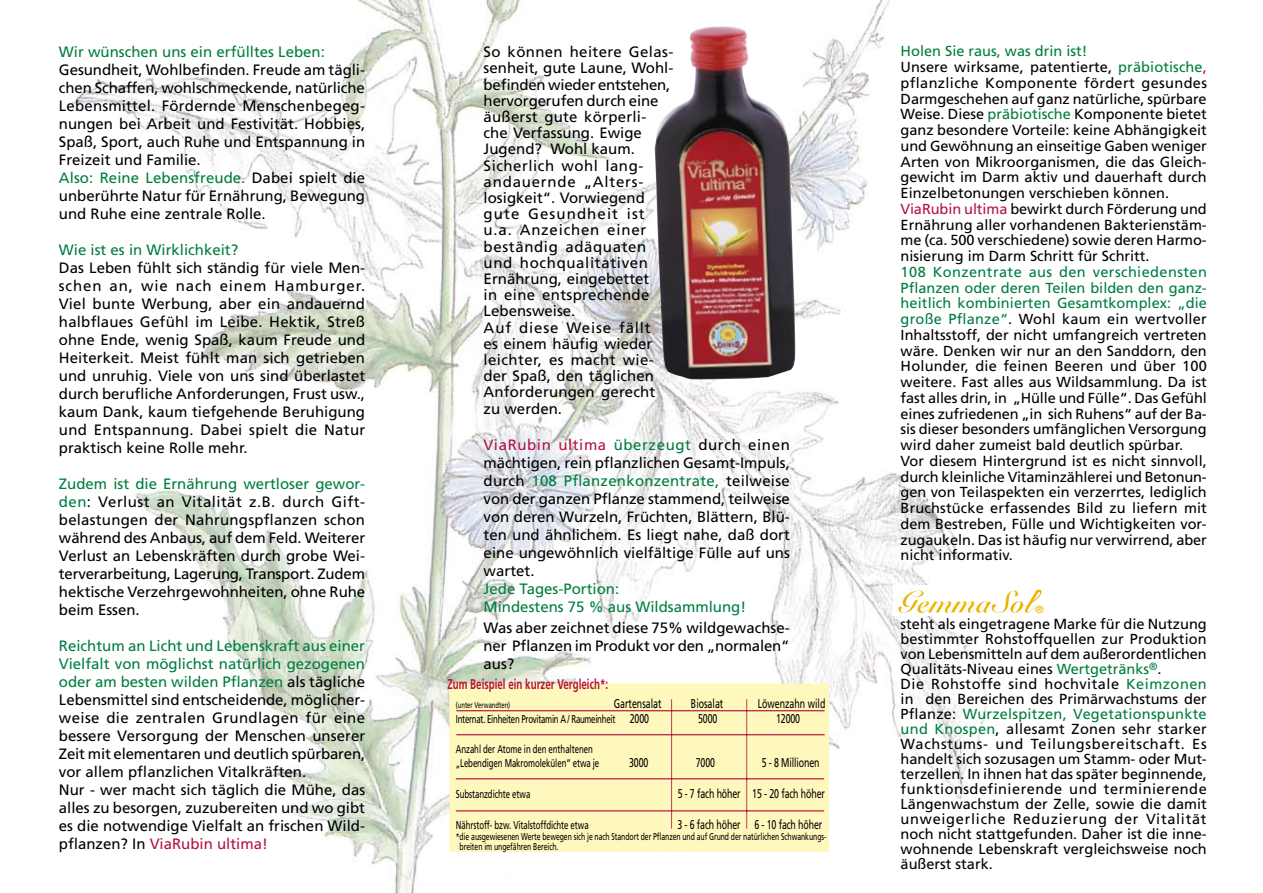
<style>
.page{position:relative;width:1263px;height:893px;background:#fff}
.page>*{position:absolute;margin:0;border:0;box-sizing:border-box;transform-origin:0 0}
.t1{font:15px/18px "Frutiger";color:#000;text-align:justify}
.t2{font:15px/18px "Frutiger";color:#007d40}
.t3{font:14.55px/15.8px "Frutiger";color:#000}
.t4{font:700 14.1px "Frutiger";color:#b5123e;scale:.69 1}
.t5{font:12.75px "Frutiger";letter-spacing:-.015em;color:#000;scale:.69 1}
.t6{font:11.25px/14.7px "Frutiger";letter-spacing:-.01em;color:#000;scale:.69 1}
.t7{font:11.25px "Frutiger";letter-spacing:-.035em;color:#000;scale:.69 1}
.t8{font:10.5px "Frutiger";color:#007d40}
.t9{font:10.5px "Frutiger";color:#e9b800}
.t10{font:9.9px/9.9px "Frutiger";letter-spacing:-.01em;color:#000;scale:.69 1}
.t11{font:8.55px "Frutiger";color:#000;scale:.69 1}
.t12{font:6.9px "Helvetica Neue";color:#e9b600}
.s1{color:#007d40}
.s2{color:#b5123e}
.s3{font-size:12.75px}
</style>
<div class="page">
<img style="left:71px;top:0;width:918px;height:893px">
<div style="left:449px;top:684px;width:379px;height:168px;background:#fff8bd"></div>
<hr style="left:456px;top:734px;width:369px;height:1px;background:#b5123e">
<hr style="left:456px;top:778px;width:368px;height:1px;background:#b5123e">
<hr style="left:456px;top:811px;width:368px;height:1px;background:#b5123e">
<hr style="left:671px;top:699px;width:1px;height:130px;background:#b5123e">
<hr style="left:746px;top:699px;width:1px;height:130px;background:#b5123e">
<hr style="left:456px;top:710px;width:369px;height:1px;background:#b5123e">
<img style="left:654px;top:26px;width:141px;height:353px">
<div style="left:893px;top:585px;width:153px;height:30px;background:#fff"></div>
<svg style="left:898px;top:588px;width:144px;height:25px"></svg>
<div style="left:1034px;top:608px;width:7px;height:7px;border:2px solid #fff;border-radius:50%"></div>
<p class="t2" style="left:59px;top:43px;width:267px">Wir wünschen uns ein erfülltes Leben:</p>
<p class="t1" style="left:59px;top:61px;width:308px;text-align:left">Gesundheit, Wohlbefinden. Freude am tägli&shy;chen Schaffen, wohlschmeckende, natürliche Lebensmittel. Fördernde Menschenbegeg&shy;nungen bei Arbeit und Festivität. Hobbies, Spaß, Sport, auch Ruhe und Entspannung in Freizeit und Familie.<br><span class="s1">Also: Reine Lebensfreude.</span> Dabei spielt die unberührte Natur für Ernährung, Bewegung und Ruhe eine zentrale Rolle.</p>
<p class="t2" style="left:59px;top:241px;width:181px">Wie ist es in Wirklichkeit?</p>
<p class="t1" style="left:59px;top:259px;width:308px">Das Leben fühlt sich ständig für viele Men&shy;schen an, wie nach einem Hamburger.<br>Viel bunte Werbung, aber ein andauernd halbflaues Gefühl im Leibe. Hektik, Streß ohne Ende, wenig Spaß, kaum Freude und Heiterkeit. Meist fühlt man sich getrieben und unruhig. Viele von uns sind überlastet durch berufliche Anforderungen, Frust usw., kaum Dank, kaum tiefgehende Beruhigung und Entspannung. Dabei spielt die Natur praktisch keine Rolle mehr.</p>
<p class="t1" style="left:59px;top:475px;width:308px"><span class="s1">Zudem ist die Ernährung wertloser gewor&shy;den</span>: Verlust an Vitalität z.B. durch Gift&shy;belastungen der Nahrungspflanzen schon während des Anbaus, auf dem Feld. Weiterer Verlust an Lebenskräften durch grobe Wei&shy;terverarbeitung, Lagerung, Transport. Zudem hektische Verzehrgewohnheiten, ohne Ruhe beim Essen.</p>
<p class="t1" style="left:59px;top:637px;width:308px;text-align:left"><span class="s1">Reichtum an Licht und Lebenskraft aus einer Vielfalt von möglichst natürlich gezogenen oder am besten wilden Pflanzen</span> als tägliche Lebensmittel sind entscheidende, möglicher&shy;weise die zentralen Grundlagen für eine bessere Versorgung der Menschen unserer Zeit mit elementaren und deutlich spürbaren, vor allem pflanzlichen Vitalkräften.<br>Nur - wer macht sich täglich die Mühe, das alles zu besorgen, zuzubereiten und wo gibt es die notwendige Vielfalt an frischen Wild&shy;pflanzen? In <span class="s2">ViaRubin ultima!</span></p>
<p class="t1" style="left:484px;top:44px;width:191px;line-height:16.2px;text-align:left">So können heitere Gelas&shy;senheit, gute Laune, Wohl&shy;befinden wieder entstehen, hervorgerufen durch eine äußerst gute körperli&shy;che Verfassung. Ewige<br>Jugend? Wohl kaum.<br>Sicherlich wohl lang&shy;andauernde „Alters&shy;losigkeit“. Vorwiegend gute Gesundheit ist u.a. Anzeichen einer beständig adäquaten und hochqualitativen<br>Ernährung, eingebettet<br>in eine entsprechende<br>Lebensweise.<br>Auf diese Weise fällt<br>es einem häufig wieder leichter, es macht wie&shy;der Spaß, den täglichen<br>Anforderungen gerecht zu werden.</p>
<p class="t1" style="left:484px;top:435px;width:308px"><span class="s2">ViaRubin ultima</span> <span class="s1">überzeugt</span> durch einen mächtigen, rein pflanzlichen Gesamt-Impuls, durch <span class="s1">108 Pflanzenkonzentrate,</span> teilweise von der ganzen Pflanze stammend, teilweise von deren Wurzeln, Früchten, Blättern, Blü&shy;ten und ähnlichem. Es liegt nahe, daß dort eine ungewöhnlich vielfältige Fülle auf uns wartet.</p>
<p class="t2" style="left:484px;top:579px;width:264px">Jede Tages-Portion:<br>Mindestens 75 % aus Wildsammlung!</p>
<p class="t1" style="left:483px;top:619px;width:308px">Was aber zeichnet diese 75% wildgewachse&shy;ner Pflanzen im Produkt vor den „normalen“ aus?</p>
<p class="t4" style="left:447px;top:675px;width:235px">Zum Beispiel ein kurzer Vergleich*:</p>
<p class="t11" style="left:456px;top:700px;width:80px">(unter Verwandten)</p>
<p class="t5" style="left:614px;top:696px;width:70px">Gartensalat</p>
<p class="t5" style="left:691px;top:696px;width:48px">Biosalat</p>
<p class="t5" style="left:758px;top:696px;width:100px">Löwenzahn wild</p>
<p class="t7" style="left:456px;top:713px;width:281px">Internat. Einheiten Provitamin A / Raumeinheit <span class="s3">2000</span></p>
<p class="t5" style="left:698px;top:711px;width:29px">5000</p>
<p class="t5" style="left:776px;top:711px;width:36px">12000</p>
<p class="t6" style="left:456px;top:741px;width:209px">Anzahl der Atome in den enthaltenen „Lebendigen Makromolekülen“ etwa je</p>
<p class="t5" style="left:629px;top:755px;width:29px">3000</p>
<p class="t5" style="left:696px;top:755px;width:29px">7000</p>
<p class="t5" style="left:762px;top:755px;width:85px">5 - 8 Millionen</p>
<p class="t6" style="left:456px;top:787px;width:109px">Substanzdichte etwa</p>
<p class="t5" style="left:678px;top:786px;width:215px">5 - 7 fach höher 15 - 20 fach höher</p>
<p class="t6" style="left:456px;top:817px;width:194px">Nährstoff- bzw. Vitalstoffdichte etwa</p>
<p class="t5" style="left:677px;top:817px;width:211px">3 - 6 fach höher 6 - 10 fach höher</p>
<p class="t10" style="left:460px;top:832px;width:533px;text-indent:-4px">*die ausgewiesenen Werte bewegen sich je nach Standort der Pflanzen und auf Grund der natürlichen Schwankungs&shy;breiten im ungefähren Bereich.</p>
<p class="t3" style="left:901px;top:44px;width:308px"><span class="s1">Holen Sie raus, was drin ist!<br></span>Unsere wirksame, patentierte, <span class="s1">präbiotische</span><span class="s2">, </span>pflanzliche Komponente fördert gesundes Darmgeschehen auf ganz natürliche, spürbare Weise. Diese <span class="s1">präbiotische</span> Komponente bietet ganz besondere Vorteile: keine Abhängigkeit und Gewöhnung an einseitige Gaben weniger Arten von Mikroorganismen, die das Gleich&shy;gewicht im Darm aktiv und dauerhaft durch Einzelbetonungen verschieben können.<br><span class="s2">ViaRubin ultima</span> bewirkt durch Förderung und Ernährung aller vorhandenen Bakterienstäm&shy;me (ca. 500 verschiedene) sowie deren Harmo&shy;nisierung im Darm Schritt für Schritt.</p>
<p class="t3" style="left:901px;top:264px;width:308px"><span class="s1">108 Konzentrate aus den verschiedensten Pflanzen oder deren Teilen bilden den ganz&shy;heitlich kombinierten Gesamtkomplex: „die große Pflanze“</span>. Wohl kaum ein wertvoller Inhaltsstoff, der nicht umfangreich vertreten wäre. Denken wir nur an den Sanddorn, den Holunder, die feinen Beeren und über 100 weitere. Fast alles aus Wildsammlung. Da ist fast alles drin, in „Hülle und Fülle“. Das Gefühl eines zufriedenen „in sich Ruhens“ auf der Ba&shy;sis dieser besonders umfänglichen Versorgung wird daher zumeist bald deutlich spürbar.<br>Vor diesem Hintergrund ist es nicht sinnvoll, durch kleinliche Vitaminzählerei und Betonun&shy;gen von Teilaspekten ein verzerrtes, lediglich Bruchstücke erfassendes Bild zu liefern mit dem Bestreben, Fülle und Wichtigkeiten vor&shy;zugaukeln. Das ist häufig nur verwirrend, aber nicht informativ.</p>
<p class="t9" style="left:1035px;top:603px;width:10px">®</p>
<p class="t12" style="left:1035px;top:607px;width:7px">®</p>
<p class="t3" style="left:901px;top:617px;width:308px;line-height:15px">steht als eingetragene Marke für die Nutzung bestimmter Rohstoffquellen zur Produktion von Lebensmitteln auf dem außerordentlichen Qualitäts-Niveau eines <span class="s1">Wertgetränks</span> .<br>Die Rohstoffe sind hochvitale <span class="s1">Keimzonen </span>in den Bereichen des Primärwachstums der Pflanze: <span class="s1">Wurzelspitzen, Vegetationspunkte und Knospen</span>, allesamt Zonen sehr starker Wachstums- und Teilungsbereitschaft. Es handelt sich sozusagen um Stamm- oder Mut&shy;terzellen. In ihnen hat das später beginnende, funktionsdefinierende und terminierende Längenwachstum der Zelle, sowie die damit unweigerliche Reduzierung der Vitalität noch nicht stattgefunden. Daher ist die inne&shy;wohnende Lebenskraft vergleichsweise noch äußerst stark.</p>
<p class="t8" style="left:1149px;top:661px;width:10px">®</p>
</div>
